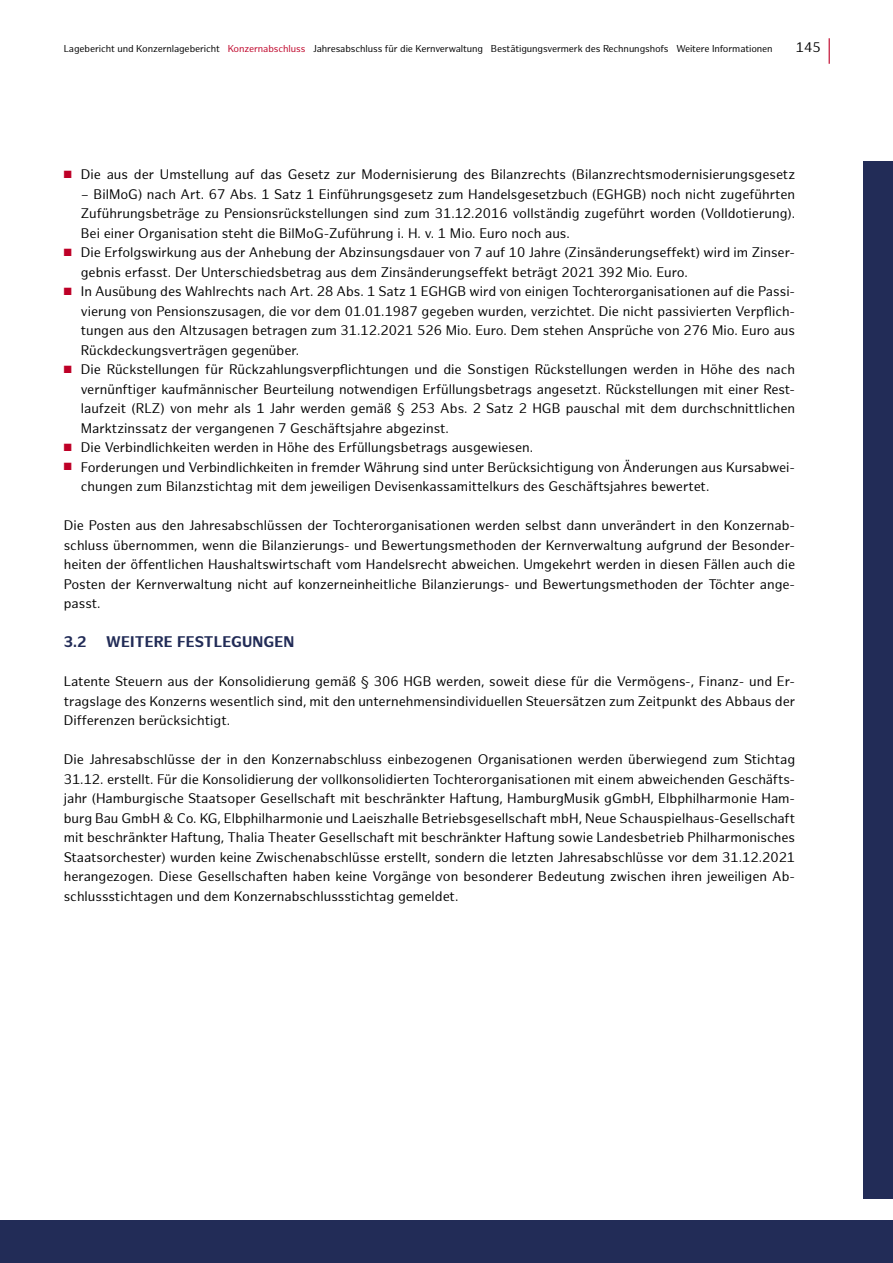
<style>
.page{position:relative;width:893px;height:1263px;background:#fff}
.page>*{position:absolute;margin:0;border:0;box-sizing:border-box;transform-origin:0 0}
.subheadline_blau_ver{font:700 15px "Hamburg Sans";letter-spacing:.01em;color:#222c57}
.fliesstext_aufzählun{font:13.5px/19.5px "Hamburg Sans";color:#000;text-align:justify}
.fliesstext_abstand_n{font:13.5px/19.5px "Hamburg Sans";color:#000;text-align:justify}
.t1{font:9.75px "Hamburg Sans";letter-spacing:-.01em;color:#000}
.s1{color:#be0027}
</style>
<div class="page">
<div style="left:863px;top:162px;width:30px;height:1037px;background:#222c57"></div>
<svg style="left:829px;top:38px;width:1px;height:26px"></svg>
<div style="left:0;top:1220px;width:893px;height:43px;background:#222c57"></div>
<p class="t1" style="left:64px;top:43px;width:710px">Lagebericht und Konzernlagebericht <span class="s1">Konzernabschluss</span> Jahresabschluss für die Kernverwaltung Bestätigungsvermerk des Rechnungshofs Weitere Informationen</p>
<p class="fliesstext_abstand_n" style="left:796px;top:38px;width:26px">145</p>
<p class="fliesstext_aufzählun" style="left:64px;top:165px;width:733px"><span class="s1">■</span> Die aus der Umstellung auf das Gesetz zur Modernisierung des Bilanzrechts (Bilanzrechtsmodernisierungsgesetz</p>
<p class="fliesstext_aufzählun" style="left:81px;top:185px;width:716px">– BilMoG) nach Art. 67 Abs. 1 Satz 1 Einführungsgesetz zum Handelsgesetzbuch (EGHGB) noch nicht zugeführten Zuführungsbeträge zu Pensionsrückstellungen sind zum 31.12.2016 vollständig zugeführt worden (Volldotierung).<br>Bei einer Organisation steht die BilMoG-Zuführung i. H. v. 1 Mio. Euro noch aus.</p>
<p class="fliesstext_aufzählun" style="left:81px;top:243px;width:716px;text-indent:-17px"><span class="s1">■</span> Die Erfolgswirkung aus der Anhebung der Abzinsungsdauer von 7 auf 10 Jahre (Zinsänderungseffekt) wird im Zinser&shy;gebnis erfasst. Der Unterschiedsbetrag aus dem Zinsänderungseffekt beträgt 2021 392 Mio. Euro.</p>
<p class="fliesstext_aufzählun" style="left:81px;top:282px;width:716px;text-indent:-17px"><span class="s1">■</span> In Ausübung des Wahlrechts nach Art. 28 Abs. 1 Satz 1 EGHGB wird von einigen Tochterorganisationen auf die Passi&shy;vierung von Pensionszusagen, die vor dem 01.01.1987 gegeben wurden, verzichtet. Die nicht passivierten Verpflich&shy;tungen aus den Altzusagen betragen zum 31.12.2021 526 Mio. Euro. Dem stehen Ansprüche von 276 Mio. Euro aus Rückdeckungsverträgen gegenüber.</p>
<p class="fliesstext_aufzählun" style="left:81px;top:360px;width:716px;text-indent:-17px"><span class="s1">■</span> Die Rückstellungen für Rückzahlungsverpflichtungen und die Sonstigen Rückstellungen werden in Höhe des nach vernünftiger kaufmännischer Beurteilung notwendigen Erfüllungsbetrags angesetzt. Rückstellungen mit einer Rest&shy;laufzeit (RLZ) von mehr als 1 Jahr werden gemäß § 253 Abs. 2 Satz 2 HGB pauschal mit dem durchschnittlichen Marktzinssatz der vergangenen 7 Geschäftsjahre abgezinst.</p>
<p class="fliesstext_aufzählun" style="left:64px;top:438px;width:471px"><span class="s1">■</span> Die Verbindlichkeiten werden in Höhe des Erfüllungsbetrags ausgewiesen.</p>
<p class="fliesstext_aufzählun" style="left:81px;top:458px;width:716px;text-indent:-17px"><span class="s1">■</span> Forderungen und Verbindlichkeiten in fremder Währung sind unter Berücksichtigung von Änderungen aus Kursabwei&shy;chungen zum Bilanzstichtag mit dem jeweiligen Devisenkassamittelkurs des Geschäftsjahres bewertet.</p>
<p class="fliesstext_abstand_n" style="left:64px;top:516px;width:733px">Die Posten aus den Jahresabschlüssen der Tochterorganisationen werden selbst dann unverändert in den Konzernab&shy;schluss übernommen, wenn die Bilanzierungs- und Bewertungsmethoden der Kernverwaltung aufgrund der Besonder&shy;heiten der öffentlichen Haushaltswirtschaft vom Handelsrecht abweichen. Umgekehrt werden in diesen Fällen auch die Posten der Kernverwaltung nicht auf konzerneinheitliche Bilanzierungs- und Bewertungsmethoden der Töchter ange&shy;passt.</p>
<h3 class="subheadline_blau_ver" style="left:64px;top:633px;width:24px">3.2</h3>
<h3 class="subheadline_blau_ver" style="left:106px;top:633px;width:190px">WEITERE FESTLEGUNGEN</h3>
<p class="fliesstext_abstand_n" style="left:64px;top:672px;width:733px">Latente Steuern aus der Konsolidierung gemäß § 306 HGB werden, soweit diese für die Vermögens-, Finanz- und Er&shy;tragslage des Konzerns wesentlich sind, mit den unternehmensindividuellen Steuersätzen zum Zeitpunkt des Abbaus der Differenzen berücksichtigt.</p>
<p class="fliesstext_abstand_n" style="left:64px;top:750px;width:733px">Die Jahresabschlüsse der in den Konzernabschluss einbezogenen Organisationen werden überwiegend zum Stichtag 31.12. erstellt. Für die Konsolidierung der vollkonsolidierten Tochterorganisationen mit einem abweichenden Geschäfts&shy;jahr (Hamburgische Staatsoper Gesellschaft mit beschränkter Haftung, HamburgMusik gGmbH, Elbphilharmonie Ham&shy;burg Bau GmbH &amp; Co. KG, Elbphilharmonie und Laeiszhalle Betriebsgesellschaft mbH, Neue Schauspielhaus-Gesellschaft mit beschränkter Haftung, Thalia Theater Gesellschaft mit beschränkter Haftung sowie Landesbetrieb Philharmonisches Staatsorchester) wurden keine Zwischenabschlüsse erstellt, sondern die letzten Jahresabschlüsse vor dem 31.12.2021 herangezogen. Diese Gesellschaften haben keine Vorgänge von besonderer Bedeutung zwischen ihren jeweiligen Ab&shy;schlussstichtagen und dem Konzernabschlussstichtag gemeldet.</p>
</div>
